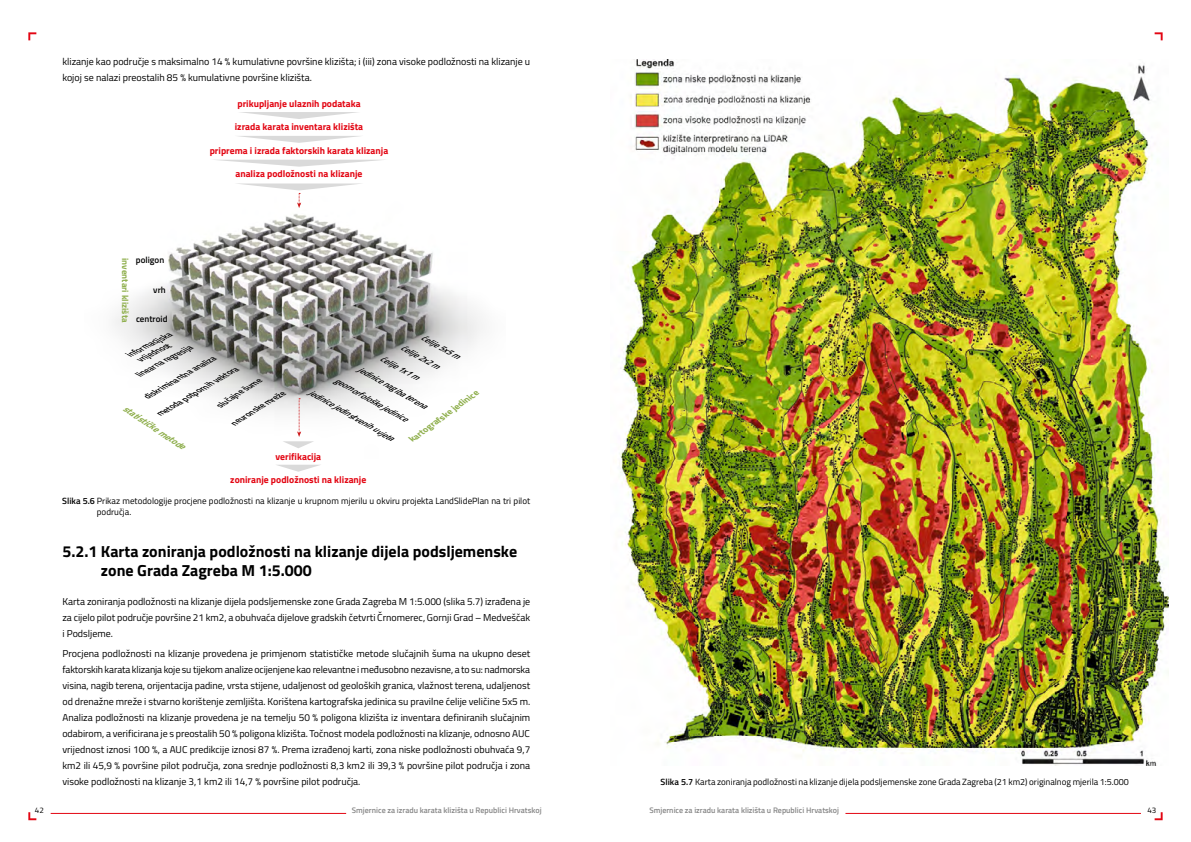
<style>
.page{position:relative;width:1191px;height:842px;background:#fff}
.page>*{position:absolute;margin:0;border:0;box-sizing:border-box;transform-origin:0 0}
.t1{font:700 16px/19.2px "Titillium Web";color:#000}
.t2{font:10px/16px "Titillium Web";color:#000;text-align:justify}
.t3{font:700 9.6px "Titillium Web";color:#e30613}
.t4{font:9px/10.8px "Titillium Web";color:#000}
.t5{font:600 8.9px "Titillium Web";color:#000}
.t6{font:700 8.9px "Titillium Web";color:#8faf4d}
.t7{font:italic 700 8.9px "Titillium Web";color:#8faf4d}
.t8{font:italic 700 8.8px "Titillium Web";color:#8faf4d;scale:1.04 1}
.t9{font:italic 600 8.3px/9.4px "Titillium Web";color:#000;text-align:center}
.t10{font:600 8px "Titillium Web";color:#878787}
.t11{font:8px "Titillium Web";color:#000}
.s1{font-weight:600}
</style>
<div class="page">
<hr style="left:845px;top:813px;width:296px;height:1px;background:#e30613">
<hr style="left:51px;top:813px;width:295px;height:1px;background:#e30613">
<svg style="left:1154px;top:812px;width:8px;height:8px"></svg>
<svg style="left:28px;top:812px;width:8px;height:8px"></svg>
<svg style="left:1154px;top:32px;width:8px;height:8px"></svg>
<svg style="left:28px;top:32px;width:8px;height:8px"></svg>
<img style="left:113px;top:214px;width:370px;height:198px">
<svg style="left:240px;top:112px;width:118px;height:7px"></svg>
<svg style="left:238px;top:136px;width:122px;height:7px"></svg>
<svg style="left:277px;top:465px;width:43px;height:7px"></svg>
<svg style="left:218px;top:160px;width:163px;height:7px"></svg>
<svg style="left:282px;top:398px;width:32px;height:50px"></svg>
<svg style="left:237px;top:183px;width:124px;height:25px"></svg>
<img style="left:619px;top:60px;width:549px;height:705px">
<p class="t2" style="left:62px;top:53px;width:469px">klizanje kao područje s maksimalno 14 % kumulativne površine klizišta; i (iii) zona visoke podložnosti na klizanje u kojoj se nalazi preostalih 85 % kumulativne površine klizišta.</p>
<p class="t3" style="left:237px;top:96px;width:125px">prikupljanje ulaznih podataka</p>
<p class="t3" style="left:235px;top:119px;width:130px">izrada karata inventara klizišta</p>
<p class="t3" style="left:210px;top:144px;width:180px">priprema i izrada faktorskih karata klizanja</p>
<p class="t5" style="left:136px;top:253px;width:30px">poligon</p>
<p class="t6" style="left:132px;top:258px;width:66px;rotate:90deg">inventari klizišta</p>
<p class="t5" style="left:153px;top:284px;width:14px">vrh</p>
<p class="t5" style="left:136px;top:313px;width:33px">centroid</p>
<p class="t3" style="left:235px;top:167px;width:129px">analiza podložnosti na klizanje</p>
<p class="t9" style="left:127px;top:349px;width:49px;rotate:-26deg">informacijska vrijednost</p>
<p class="t9" style="left:424px;top:332px;width:43px;rotate:28deg">ćelije 5x5 m</p>
<p class="t9" style="left:136px;top:370px;width:63px;rotate:-28deg">linearna regresija</p>
<p class="t9" style="left:404px;top:342px;width:43px;rotate:28deg">ćelije 2x2 m</p>
<p class="t9" style="left:144px;top:392px;width:81px;rotate:-30deg">diskriminantna analiza</p>
<p class="t9" style="left:383px;top:353px;width:43px;rotate:28deg">ćelije 1x1 m</p>
<p class="t9" style="left:157px;top:410px;width:94px;rotate:-31deg">metoda potpornih vektora</p>
<p class="t9" style="left:361px;top:364px;width:79px;rotate:29deg">jedinice nagiba terena</p>
<p class="t9" style="left:216px;top:401px;width:52px;rotate:-33deg">slučajne šume</p>
<p class="t9" style="left:337px;top:375px;width:83px;rotate:29deg">geomorfološke jedinice</p>
<p class="t9" style="left:231px;top:418px;width:62px;rotate:-31deg">neuronske mreže</p>
<p class="t9" style="left:312px;top:387px;width:97px;rotate:30deg">jedinice jedinstvenih uvjeta</p>
<p class="t8" style="left:407px;top:434px;width:82px;rotate:-36deg">kartografske jedinice</p>
<p class="t7" style="left:128px;top:402px;width:74px;rotate:34deg">statističke metode</p>
<p class="t3" style="left:275px;top:449px;width:47px">verifikacija</p>
<p class="t3" style="left:230px;top:472px;width:138px">zoniranje podložnosti na klizanje</p>
<p class="t4" style="left:97px;top:495px;width:435px;text-indent:-35px"><span class="s1">Slika 5.6</span> Prikaz metodologije procjene podložnosti na klizanje u krupnom mjerilu u okviru projekta LandSlidePlan na tri pilot područja.</p>
<p class="t1" style="left:101px;top:541px;width:418px;text-indent:-39px">5.2.1 Karta zoniranja podložnosti na klizanje dijela podsljemenske zone Grada Zagreba M 1:5.000</p>
<p class="t2" style="left:62px;top:593px;width:469px">Karta zoniranja podložnosti na klizanje dijela podsljemenske zone Grada Zagreba M 1:5.000 (slika 5.7) izrađena je za cijelo pilot područje površine 21 km2, a obuhvaća dijelove gradskih četvrti Črnomerec, Gornji Grad – Medveščak i Podsljeme.</p>
<p class="t2" style="left:62px;top:645px;width:469px">Procjena podložnosti na klizanje provedena je primjenom statističke metode slučajnih šuma na ukupno deset faktorskih karata klizanja koje su tijekom analize ocijenjene kao relevantne i međusobno nezavisne, a to su: nadmorska visina, nagib terena, orijentacija padine, vrsta stijene, udaljenost od geoloških granica, vlažnost terena, udaljenost od drenažne mreže i stvarno korištenje zemljišta. Korištena kartografska jedinica su pravilne ćelije veličine 5x5 m.<br>Analiza podložnosti na klizanje provedena je na temelju 50 % poligona klizišta iz inventara definiranih slučajnim odabirom, a verificirana je s preostalih 50 % poligona klizišta. Točnost modela podložnosti na klizanje, odnosno AUC vrijednost iznosi 100 %, a AUC predikcije iznosi 87 %. Prema izrađenoj karti, zona niske podložnosti obuhvaća 9,7 km2 ili 45,9 % površine pilot područja, zona srednje podložnosti 8,3 km2 ili 39,3 % površine pilot područja i zona visoke podložnosti na klizanje 3,1 km2 ili 14,7 % površine pilot područja.</p>
<p class="t4" style="left:660px;top:776px;width:470px"><span class="s1">Slika 5.7</span> Karta zoniranja podložnosti na klizanje dijela podsljemenske zone Grada Zagreba (21 km2) originalnog mjerila 1:5.000</p>
<p class="t11" style="left:35px;top:804px;width:10px">42</p>
<p class="t10" style="left:352px;top:804px;width:191px">Smjernice za izradu karata klizišta u Republici Hrvatskoj</p>
<p class="t10" style="left:649px;top:804px;width:191px">Smjernice za izradu karata klizišta u Republici Hrvatskoj</p>
<p class="t11" style="left:1147px;top:804px;width:10px">43</p>
</div>
